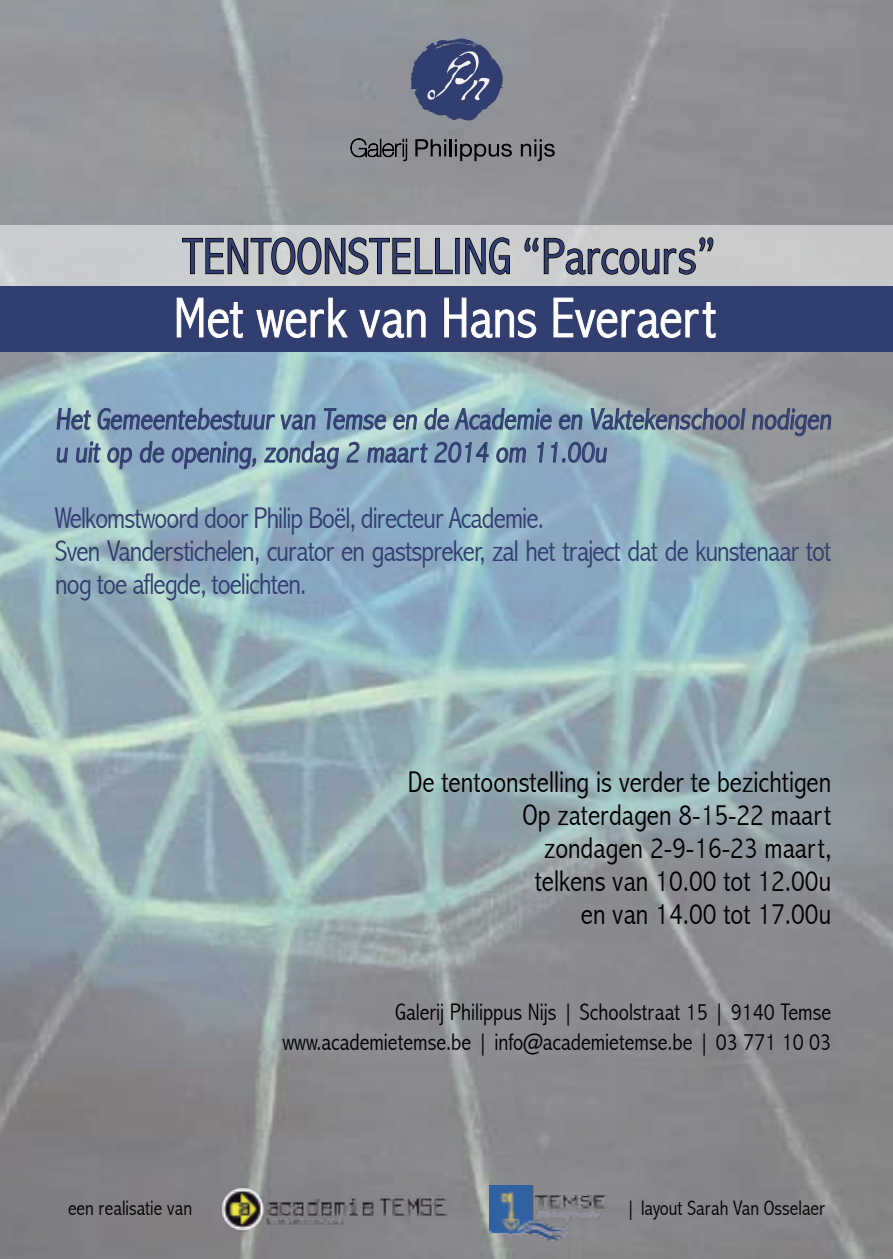
<style>
.page{position:relative;width:893px;height:1259px;background:#fff}
.page>*{position:absolute;margin:0;border:0;box-sizing:border-box;transform-origin:0 0}
.t1{font:300 condensed 57px "Abadi";color:#fff}
.t2{font:300 condensed 51px "Abadi";color:#323e6f}
.t3{font:300 condensed 30px/33px "Abadi";letter-spacing:-.03em;color:#323e6f}
.t4{font:300 condensed 30px/33px "Abadi";color:#000;text-align:right}
.t5{font:300 condensed 24px/30px "Abadi";color:#000;text-align:right}
.t6{font:300 condensed 21px "Abadi";color:#000}
</style>
<div class="page">
<img style="left:0;top:0;width:893px;height:1259px">
<div style="left:0;top:225px;width:893px;height:123px;background:#caccce"></div>
<svg style="left:752px;top:403px;width:80px;height:42px;background:#848892"></svg>
<svg style="left:56px;top:403px;width:690px;height:75px;background:#89a5b8"></svg>
<svg style="left:182px;top:237px;width:271px;height:38px"></svg>
<div style="left:455px;top:238px;width:5px;height:36px;border:2px solid #000"></div>
<svg style="left:465px;top:237px;width:45px;height:38px"></svg>
<svg style="left:524px;top:237px;width:190px;height:38px"></svg>
<img style="left:217px;top:1183px;width:242px;height:51px">
<img style="left:490px;top:1185px;width:118px;height:58px">
<svg style="left:350px;top:138px;width:57px;height:23px"></svg>
<svg style="left:415px;top:139px;width:31px;height:17px"></svg>
<hr style="left:449px;top:139px;width:3px;height:17px;background:#000">
<svg style="left:455px;top:139px;width:57px;height:22px"></svg>
<svg style="left:521px;top:139px;width:34px;height:22px"></svg>
<svg style="left:411px;top:38px;width:93px;height:84px;background:#576082"></svg>
<div style="left:0;top:286px;width:893px;height:66px;background:#323e6f"></div>
<svg style="left:176px;top:297px;width:67px;height:41px"></svg>
<svg style="left:256px;top:297px;width:92px;height:41px"></svg>
<svg style="left:359px;top:309px;width:67px;height:29px"></svg>
<svg style="left:444px;top:297px;width:92px;height:41px"></svg>
<svg style="left:553px;top:297px;width:163px;height:41px"></svg>
<h2 class="t2" style="left:182px;top:227px;width:534px">TENTOONSTELLING “Parcours”</h2>
<h1 class="t1" style="left:173px;top:285px;width:544px">Met werk van Hans Everaert</h1>
<p class="t3" style="left:55px;top:402px;width:781px">Het Gemeentebestuur van Temse en de Academie en Vaktekenschool nodigen u uit op de opening, zondag 2 maart 2014 om 11.00u</p>
<p class="t3" style="left:55px;top:501px;width:777px">Welkomstwoord door Philip Boël, directeur Academie.<br>Sven Vanderstichelen, curator en gastspreker, zal het traject dat de kunstenaar tot nog toe aflegde, toelichten.</p>
<p class="t4" style="left:408px;top:765px;width:425px">De tentoonstelling is verder te bezichtigen<br>Op zaterdagen 8-15-22 maart<br>zondagen 2-9-16-23 maart,<br>telkens van 10.00 tot 12.00u<br>en van 14.00 tot 17.00u</p>
<p class="t5" style="left:283px;top:997px;width:550px">Galerij Philippus Nijs | Schoolstraat 15 | 9140 Temse www.academietemse.be | info@academietemse.be | 03 771 10 03</p>
<p class="t6" style="left:68px;top:1195px;width:126px">een realisatie van</p>
<p class="t6" style="left:625px;top:1195px;width:201px">| layout Sarah Van Osselaer</p>
</div>
